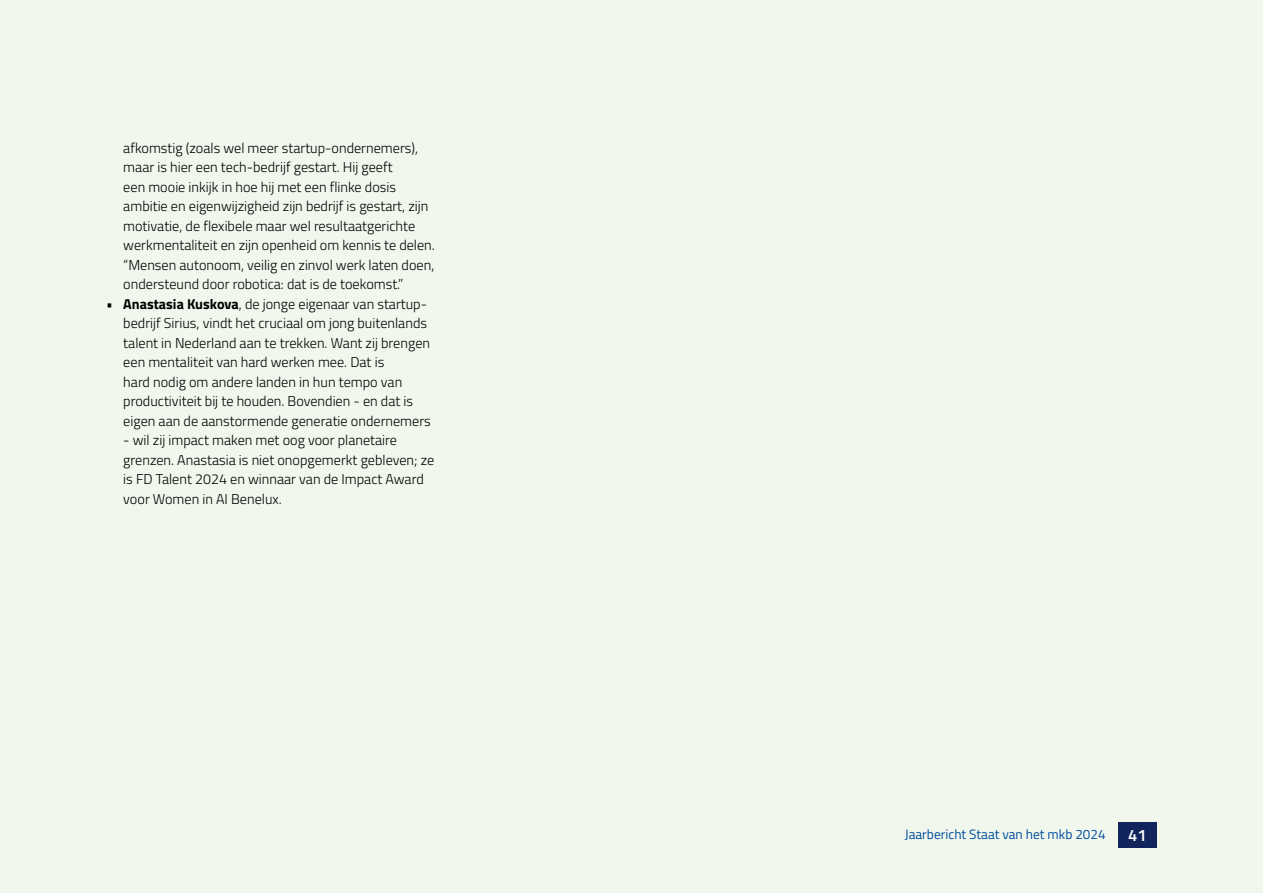
<style>
.page{position:relative;width:1263px;height:893px;background:#f1f7ed}
.page>*{position:absolute;margin:0;border:0;box-sizing:border-box;transform-origin:0 0}
.t1{font:600 16.5px "Titillium Web";color:#fff}
.t2{font:300 14.25px/19.5px "Titillium Web";color:#000}
.t3{font:13.5px "Titillium Web";color:#004d9d}
.s1{font-weight:700}
</style>
<div class="page">
<div style="left:1118px;top:822px;width:39px;height:25px;background:#11255c"></div>
<p class="t2" style="left:123px;top:137px;width:313px">afkomstig (zoals wel meer startup-ondernemers), maar is hier een tech-bedrijf gestart. Hij geeft<br>een mooie inkijk in hoe hij met een flinke dosis ambitie en eigenwijzigheid zijn bedrijf is gestart, zijn motivatie, de flexibele maar wel resultaatgerichte werkmentaliteit en zijn openheid om kennis te delen. “Mensen autonoom, veilig en zinvol werk laten doen, ondersteund door robotica: dat is de toekomst.”</p>
<p class="t2" style="left:123px;top:293px;width:309px;text-indent:-17px">• <span class="s1">Anastasia Kuskova</span>, de jonge eigenaar van startup&shy;bedrijf Sirius, vindt het cruciaal om jong buitenlands talent in Nederland aan te trekken. Want zij brengen een mentaliteit van hard werken mee. Dat is<br>hard nodig om andere landen in hun tempo van productiviteit bij te houden. Bovendien - en dat is eigen aan de aanstormende generatie ondernemers</p>
<p class="t2" style="left:123px;top:430px;width:313px">- wil zij impact maken met oog voor planetaire grenzen. Anastasia is niet onopgemerkt gebleven; ze is FD Talent 2024 en winnaar van de Impact Award voor Women in AI Benelux.</p>
<p class="t3" style="left:905px;top:825px;width:202px">Jaarbericht Staat van het mkb 2024</p>
<p class="t1" style="left:1128px;top:822px;width:20px">41</p>
</div>
